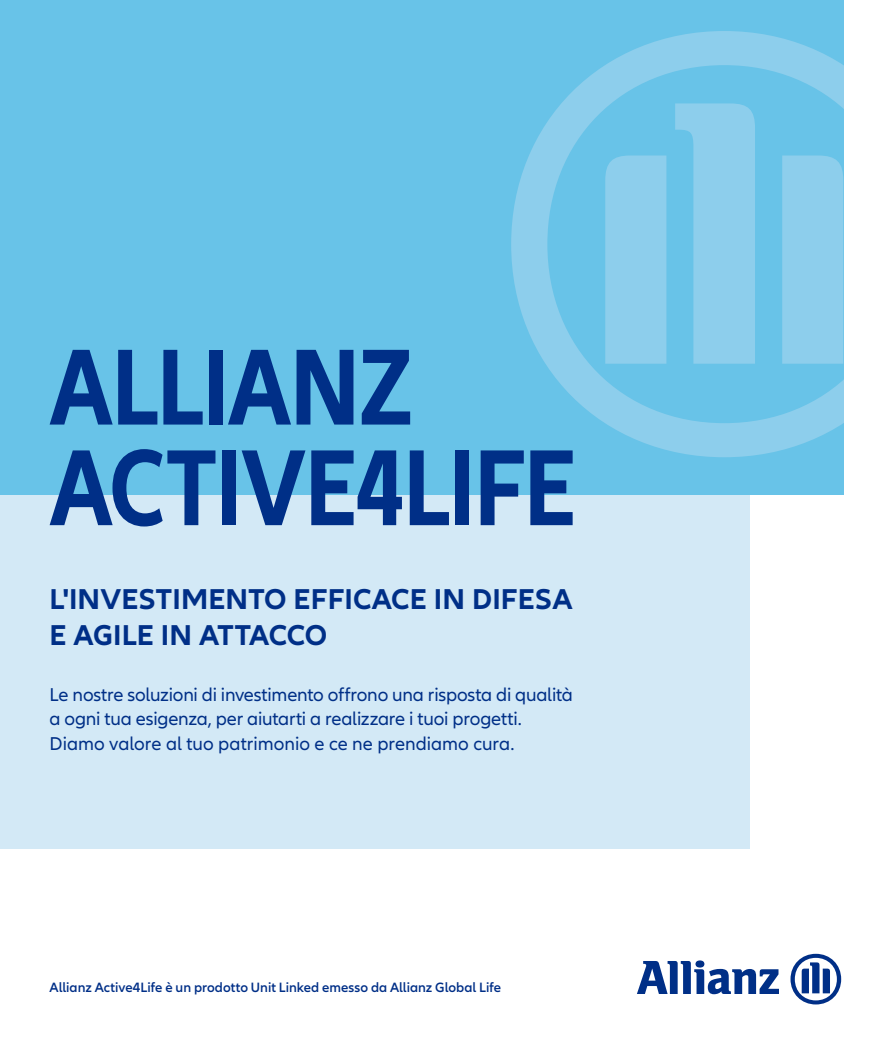
<style>
.page{position:relative;width:893px;height:1042px;background:#fff}
.page>*{position:absolute;margin:0;border:0;box-sizing:border-box;transform-origin:0 0}
.t1{font:700 condensed 112px/100.6px "Allianz Neo";letter-spacing:-.01em;color:#002f87}
.t2{font:700 29.75px/35.9px "Allianz Neo";letter-spacing:.005em;color:#002f87}
.t3{font:19.25px/24.5px "Allianz Neo";letter-spacing:-.01em;color:#002f87}
.t4{font:600 14px "Allianz Neo";color:#002f87}
</style>
<div class="page">
<div style="left:0;top:494px;width:750px;height:355px;background:#d3e9f6"></div>
<div style="left:0;top:0;width:843px;height:494px;background:#68c3e8"></div>
<svg style="left:511px;top:31px;width:332px;height:426px"></svg>
<svg style="left:637px;top:960px;width:142px;height:34px"></svg>
<svg style="left:790px;top:954px;width:51px;height:50px"></svg>
<h1 class="t1" style="left:50px;top:339px;width:528px">ALLIANZ<br>ACTIVE4LIFE</h1>
<h2 class="t2" style="left:50px;top:581px;width:524px">L'INVESTIMENTO EFFICACE IN DIFESA<br>E AGILE IN ATTACCO</h2>
<p class="t3" style="left:50px;top:683px;width:525px">Le nostre soluzioni di investimento offrono una risposta di qualità a ogni tua esigenza, per aiutarti a realizzare i tuoi progetti.<br>Diamo valore al tuo patrimonio e ce ne prendiamo cura.</p>
<p class="t4" style="left:50px;top:979px;width:453px">Allianz Active4Life è un prodotto Unit Linked emesso da Allianz Global Life</p>
</div>
